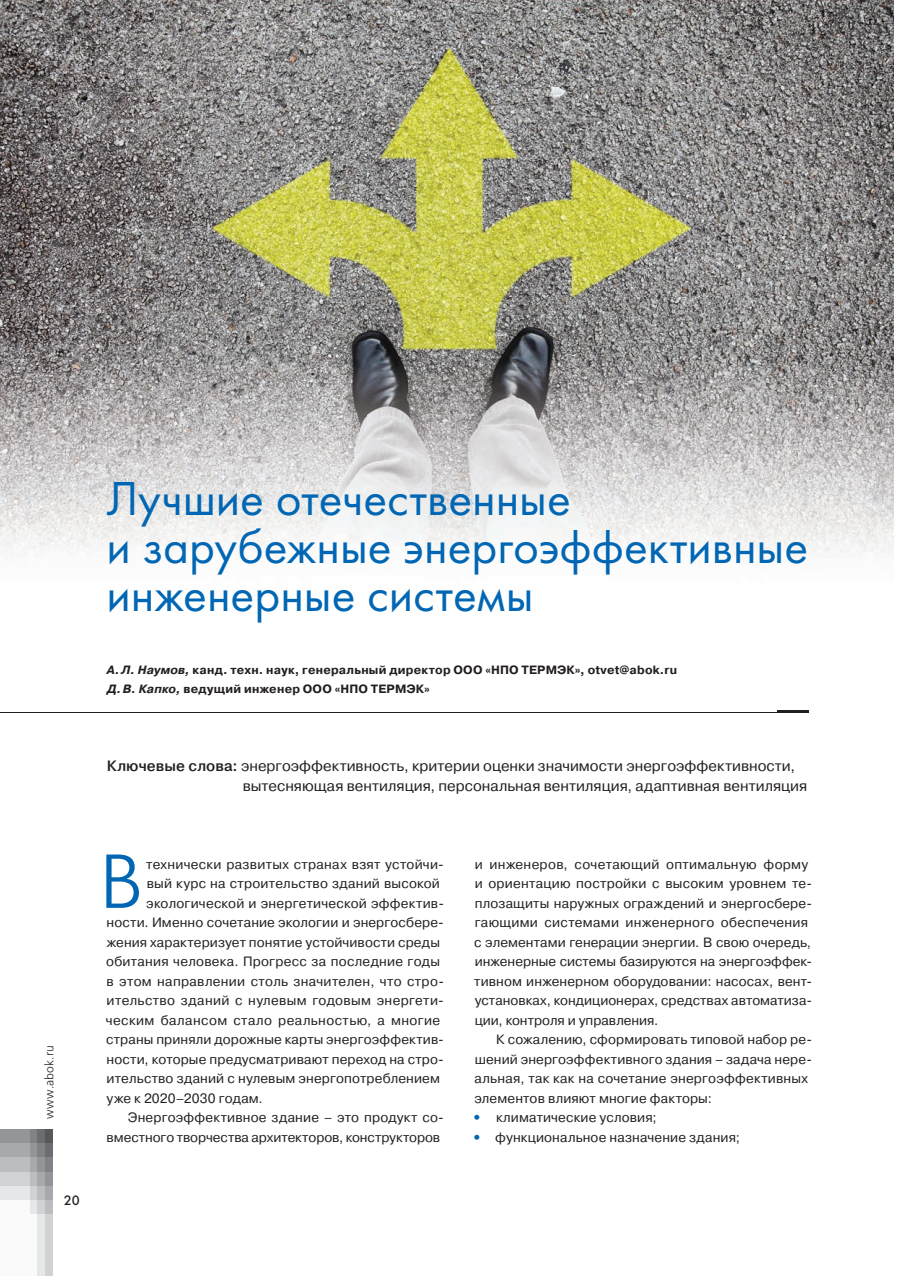
<style>
.page{position:relative;width:915px;height:1276px;background:#fff}
.page>*{position:absolute;margin:0;border:0;box-sizing:border-box;transform-origin:0 0}
.t1{font:300 76.2px "Futura Futuris";color:#0166b3}
.t2{font:49.5px/48px "Futura";color:#0166b3}
.t3{font:15px/19.5px "Pragmatica";color:#231f20}
.t4{font:13.5px/19.5px "Pragmatica";letter-spacing:.015em;color:#231f20}
.t5{font:13.5px "Pragmatica";letter-spacing:-.005em;color:#231f20}
.t6{font:13.5px "Futura Futuris";color:#231f20}
.t7{font:700 12px/19.5px "Pragmatica";letter-spacing:.02em;color:#231f20}
.t8{font:300 12px "Free Set";letter-spacing:.015em;color:#231f20}
.s1{font-style:italic}
.s2{font-weight:500}
.s3{font-weight:800;color:#0166b3}
</style>
<div class="page">
<div style="left:0;top:1129px;width:30px;height:14px;background:#939598"></div>
<div style="left:0;top:1143px;width:30px;height:15px;background:#a8a9ad"></div>
<div style="left:0;top:1158px;width:30px;height:14px;background:#bcbdc0"></div>
<div style="left:0;top:1172px;width:30px;height:14px;background:#d1d2d4"></div>
<div style="left:0;top:1186px;width:30px;height:14px;background:#e6e7e9"></div>
<div style="left:30px;top:1129px;width:7px;height:14px;background:#808285"></div>
<div style="left:30px;top:1143px;width:7px;height:15px;background:#939598"></div>
<div style="left:30px;top:1158px;width:7px;height:14px;background:#a8a9ad"></div>
<div style="left:30px;top:1172px;width:7px;height:14px;background:#bcbdc0"></div>
<div style="left:30px;top:1186px;width:7px;height:14px;background:#d1d2d4"></div>
<div style="left:30px;top:1200px;width:7px;height:14px;background:#e6e7e9"></div>
<div style="left:37px;top:1129px;width:8px;height:14px;background:#6c6d70"></div>
<div style="left:37px;top:1143px;width:8px;height:15px;background:#808285"></div>
<div style="left:37px;top:1158px;width:8px;height:14px;background:#939598"></div>
<div style="left:37px;top:1172px;width:8px;height:14px;background:#a8a9ad"></div>
<div style="left:37px;top:1186px;width:8px;height:14px;background:#bcbdc0"></div>
<div style="left:37px;top:1200px;width:8px;height:14px;background:#d1d2d4"></div>
<div style="left:45px;top:1129px;width:8px;height:14px;background:#57585a"></div>
<div style="left:45px;top:1143px;width:8px;height:15px;background:#6c6d70"></div>
<div style="left:45px;top:1158px;width:8px;height:14px;background:#808285"></div>
<div style="left:45px;top:1172px;width:8px;height:14px;background:#939598"></div>
<div style="left:45px;top:1186px;width:8px;height:14px;background:#a8a9ad"></div>
<div style="left:45px;top:1200px;width:8px;height:14px;background:#bcbdc0"></div>
<div style="left:0;top:1200px;width:30px;height:76px;background:#fafafa"></div>
<div style="left:30px;top:1214px;width:7px;height:62px;background:#fafafa"></div>
<div style="left:37px;top:1214px;width:8px;height:62px;background:#e6e7e9"></div>
<div style="left:45px;top:1214px;width:8px;height:62px;background:#d1d2d4"></div>
<img style="left:0;top:0;width:893px;height:554px">
<hr style="left:777px;top:710px;width:31px;height:3px;background:#231f20">
<hr style="left:0;top:712px;width:808px;height:1px;background:#231f20">
<p class="t8" style="left:42px;top:1118px;width:75px;rotate:-90deg">www.abok.ru</p>
<p class="t6" style="left:64px;top:1192px;width:17px">20</p>
<h2 class="t2" style="left:106px;top:474px;width:703px">Лучшие отечественные<br>и зарубежные энергоэффективные инженерные системы</h2>
<p class="t7" style="left:107px;top:660px;width:571px"><span class="s1">А. Л. Наумов,</span> канд. техн. наук, генеральный директор ООО «НПО ТЕРМЭК», otvet@abok.ru<br><span class="s1">Д. В. Капко,</span> ведущий инженер ООО «НПО ТЕРМЭК»</p>
<p class="t3" style="left:242px;top:756px;width:566px;text-indent:-136px"><span class="s2">Ключевые слова:</span> энергоэффективность, критерии оценки значимости энергоэффективности, вытесняющая вентиляция, персональная вентиляция, адаптивная вентиляция</p>
<h1 class="t1" style="left:100px;top:839px;width:44px">В</h1>
<p class="t4" style="left:146px;top:854px;width:299px">технически развитых странах взят устойчи-</p>
<p class="t4" style="left:147px;top:874px;width:294px">вый курс на строительство зданий высокой</p>
<p class="t4" style="left:146px;top:893px;width:299px">экологической и энергетической эффектив-</p>
<p class="t4" style="left:107px;top:913px;width:339px">ности. Именно сочетание экологии и энергосбере-</p>
<p class="t4" style="left:107px;top:932px;width:334px">жения характеризует понятие устойчивости среды</p>
<p class="t4" style="left:106px;top:952px;width:335px">обитания человека. Прогресс за последние годы</p>
<p class="t4" style="left:107px;top:971px;width:339px">в этом направлении столь значителен, что стро-</p>
<p class="t4" style="left:107px;top:991px;width:339px">ительство зданий с нулевым годовым энергети-</p>
<p class="t4" style="left:106px;top:1010px;width:336px">ческим балансом стало реальностью, а многие</p>
<p class="t4" style="left:106px;top:1030px;width:339px">страны приняли дорожные карты энергоэффектив-</p>
<p class="t4" style="left:107px;top:1049px;width:339px">ности, которые предусматривают переход на стро-</p>
<p class="t4" style="left:107px;top:1069px;width:335px">ительство зданий с нулевым энергопотреблением</p>
<p class="t4" style="left:107px;top:1088px;width:158px">уже к 2020–2030 годам.</p>
<p class="t4" style="left:128px;top:1108px;width:317px">Энергоэффективное здание – это продукт со-</p>
<p class="t5" style="left:107px;top:1129px;width:335px">вместного творчества архитекторов, конструкторов</p>
<p class="t4" style="left:474px;top:854px;width:339px">и инженеров, сочетающий оптимальную форму и ориентацию постройки с высоким уровнем те&shy;плозащиты наружных ограждений и энергосбере&shy;гающими системами инженерного обеспечения с элементами генерации энергии. В свою очередь, инженерные системы базируются на энергоэффек&shy;тивном инженерном оборудовании: насосах, вент&shy;установках, кондиционерах, средствах автоматиза&shy;ции, контроля и управления.</p>
<p class="t4" style="left:474px;top:1030px;width:339px;text-indent:22px">К сожалению, сформировать типовой набор ре&shy;шений энергоэффективного здания – задача нере&shy;альная, так как на сочетание энергоэффективных элементов влияют многие факторы:</p>
<p class="t4" style="left:472px;top:1108px;width:186px"><span class="s3">•</span> климатические условия;</p>
<p class="t4" style="left:472px;top:1127px;width:269px"><span class="s3">•</span> функциональное назначение здания;</p>
</div>
